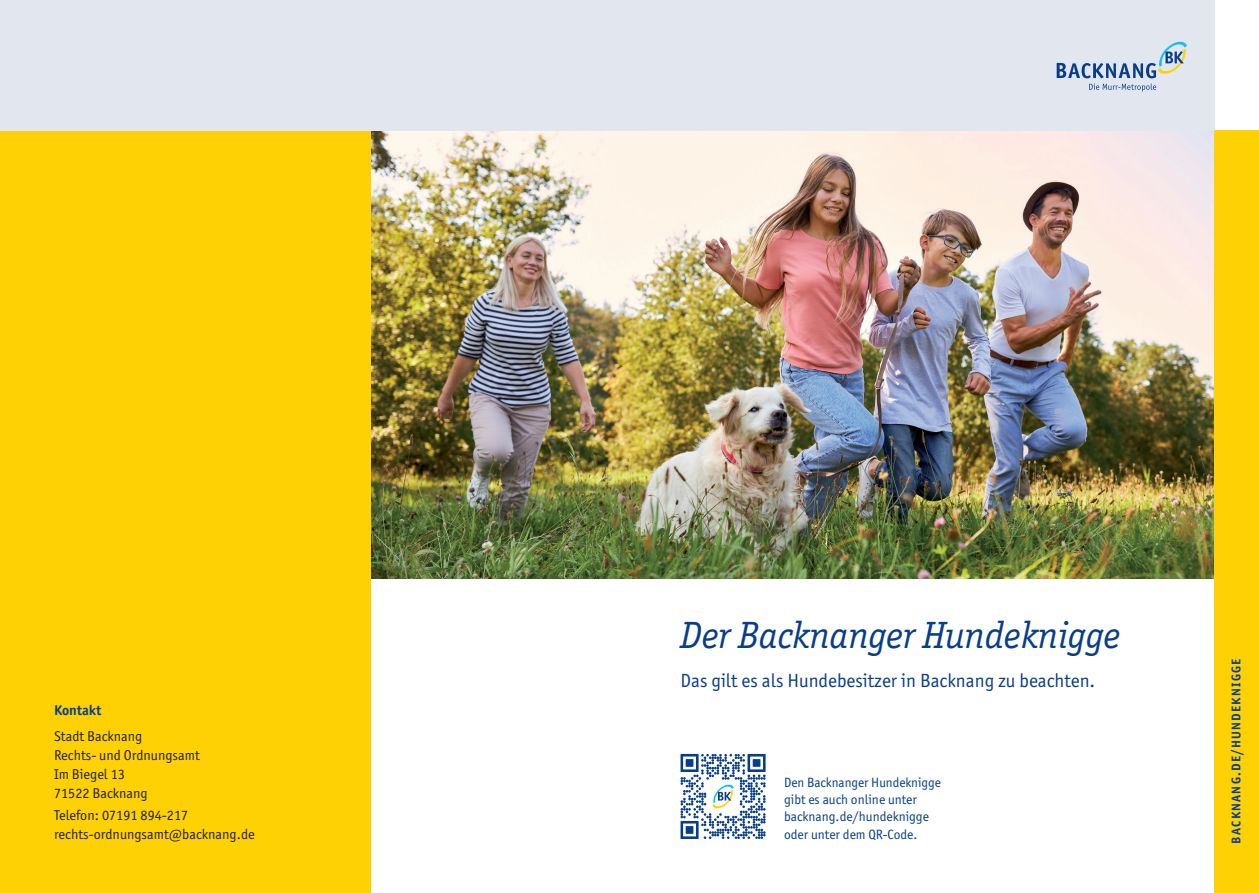
<style>
.page{position:relative;width:1259px;height:893px;background:#fff}
.page>*{position:absolute;margin:0;border:0;box-sizing:border-box;transform-origin:0 0}
.t1{font:italic 38.1px "Officina Serif ITC Pro";color:#083e89}
.t2{font:19.2px "Officina Sans ITC Pro";color:#083e89}
.t3{font:14.25px/19px "Officina Sans ITC Pro";color:#231f20}
.t4{font:700 14.25px "Officina Sans ITC Pro";color:#083e89}
.t5{font:13.5px/17.2px "Officina Sans ITC Pro";color:#083e89}
.t6{font:700 12.75px "Officina Sans ITC Pro";letter-spacing:.1em;color:#083e89}
</style>
<div class="page">
<img style="left:370px;top:130px;width:844px;height:448px">
<div style="left:0;top:0;width:370px;height:893px;background:#fed105"></div>
<div style="left:1214px;top:130px;width:45px;height:763px;background:#fed105"></div>
<div style="left:0;top:0;width:1214px;height:130px;background:#e2e6ef"></div>
<svg style="left:1056px;top:41px;width:131px;height:51px"></svg>
<svg style="left:680px;top:754px;width:85px;height:85px"></svg>
<p class="t4" style="left:54px;top:701px;width:49px">Kontakt</p>
<p class="t3" style="left:54px;top:726px;width:147px">Stadt Backnang<br>Rechts- und Ordnungsamt<br>Im Biegel 13<br>71522 Backnang</p>
<p class="t3" style="left:54px;top:806px;width:202px">Telefon: 07191 894-217 rechts-ordnungsamt@backnang.de</p>
<h1 class="t1" style="left:680px;top:613px;width:441px">Der Backnanger Hundeknigge</h1>
<h2 class="t2" style="left:680px;top:670px;width:416px">Das gilt es als Hundebesitzer in Backnang zu beachten.</h2>
<p class="t5" style="left:784px;top:774px;width:158px">Den Backnanger Hundeknigge gibt es auch online unter backnang.de/hundeknigge oder unter dem QR-Code.</p>
<p class="t6" style="left:1228px;top:844px;width:187px;rotate:-90deg">BACKNANG.DE/HUNDEKNIGGE</p>
</div>
